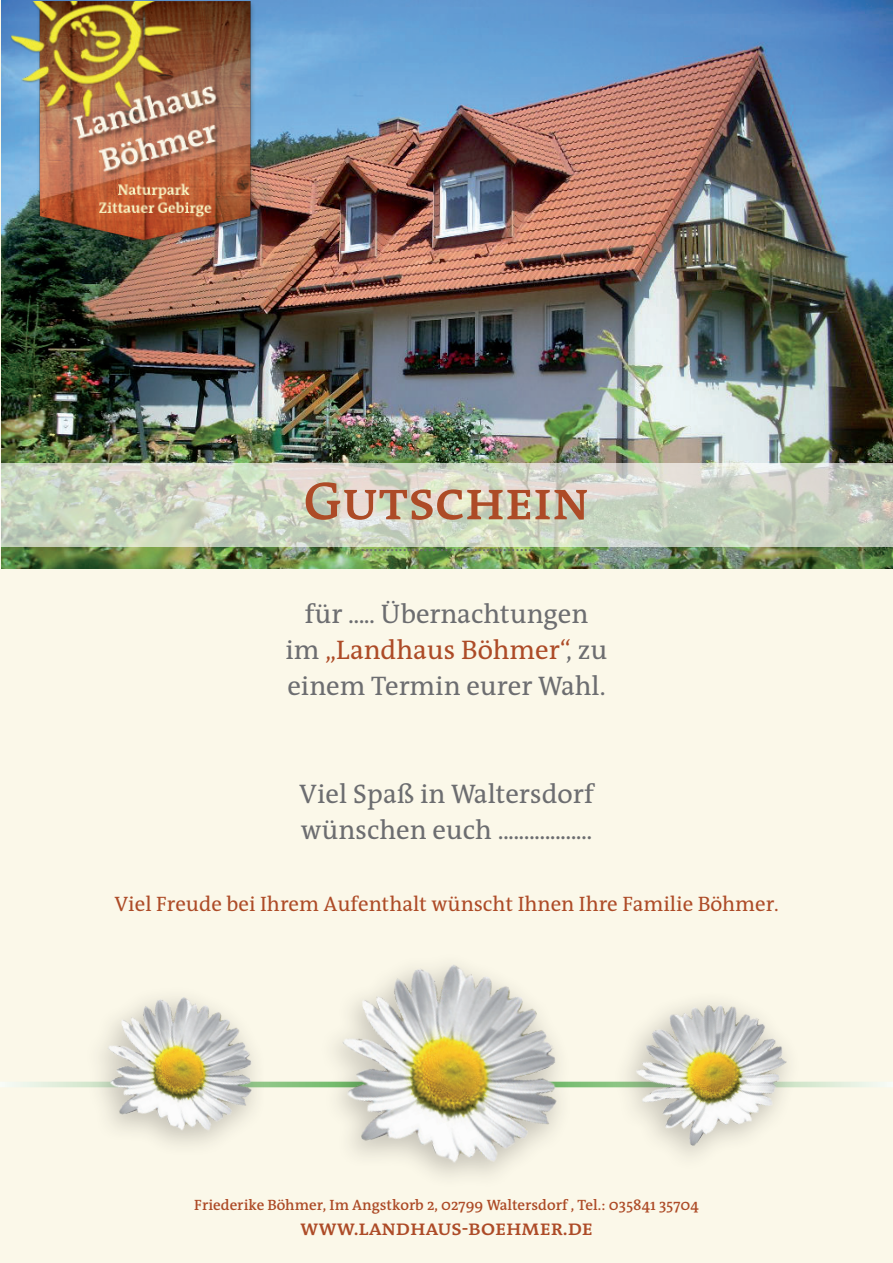
<style>
.page{position:relative;width:893px;height:1263px;background:#fbf8e9}
.page>*{position:absolute;margin:0;border:0;box-sizing:border-box;transform-origin:0 0}
.t1{font:54px "The Antiqua B6 c Semi Bold Caps";color:#ad4b27}
.t2{font:27px/36px "The Antiqua B5";color:#6c6d70;text-align:center}
.t3{font:300 24px "The Antiqua B3";color:#6c6d70}
.t4{font:21px "The Antiqua B5";color:#ad4b27}
.t5{font:21px "The Antiqua B6 c Semi Bold Caps";color:#ad4b27}
.t6{font:600 15px "The Antiqua B6";color:#ad4b27}
.s1{color:#ad4b27}
</style>
<div class="page">
<img style="left:1px;top:0;width:892px;height:568px">
<svg style="left:0;top:463px;width:893px;height:83px"></svg>
<img style="left:11px;top:2px;width:247px;height:247px">
<svg style="left:0;top:1082px;width:893px;height:5px"></svg>
<img style="left:312px;top:934px;width:272px;height:270px">
<div style="left:606px;top:985px;width:193px;height:185px;background:#fbf8e9"></div>
<img style="left:613px;top:975px;width:195px;height:195px">
<div style="left:77px;top:978px;width:187px;height:177px;background:#fbf8e9"></div>
<img style="left:88px;top:977px;width:182px;height:181px">
<h1 class="t1" style="left:304px;top:472px;width:287px">Gutschein</h1>
<p class="t3" style="left:361px;top:530px;width:173px">.........................................</p>
<p class="t2" style="left:285px;top:597px;width:323px">für ..... Übernachtungen im <span class="s1">„Landhaus Böhmer“</span>, zu einem Termin eurer Wahl.</p>
<p class="t2" style="left:299px;top:777px;width:296px;text-align:left">Viel Spaß in Waltersdorf wünschen euch ..................</p>
<p class="t4" style="left:114px;top:893px;width:666px">Viel Freude bei Ihrem Aufenthalt wünscht Ihnen Ihre Familie Böhmer.</p>
<p class="t6" style="left:194px;top:1196px;width:506px">Friederike Böhmer, Im Angstkorb 2, 02799 Waltersdorf , Tel.: 035841 35704</p>
<p class="t5" style="left:300px;top:1216px;width:294px">www.landhaus-boehmer.de</p>
</div>
